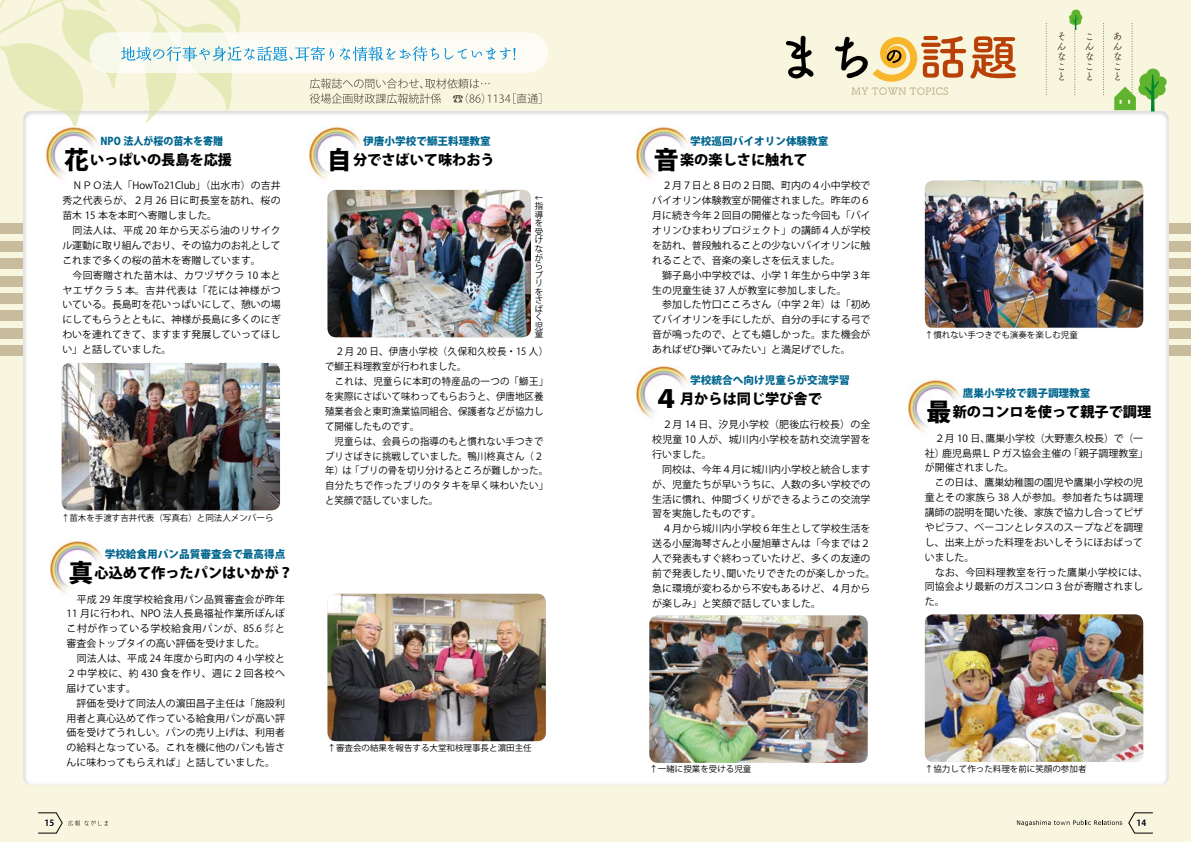
<style>
.page{position:relative;width:1191px;height:842px;background:#f8f6de}
.page>*{position:absolute;margin:0;border:0;box-sizing:border-box;transform-origin:0 0}
.t1{font:800 24.8px "Koz Go Pro";color:#000}
.t2{font:800 14.2px "Koz Go Pro";color:#000}
.t3{font:800 10.6px "Koz Go Pro";color:#00668f}
.t4{font:800 10.6px "Koz Go Pro";color:#00668f;scale:.94 1}
.t5{font:9.9px/14.9px "Koz Go Pro";color:#000}
.t6{font:9.9px "Koz Go Pro";color:#000;scale:.95 1}
.t7{font:9.9px "Koz Go Pro";letter-spacing:.025em;color:#000}
.t8{font:9.9px/14.9px "Koz Go Pro";letter-spacing:.03em;color:#000;scale:.95 1}
.t9{font:9.9px "Koz Go Pro";letter-spacing:.05em;color:#000;scale:.95 1}
.t10{font:9.9px "Koz Go Pro";letter-spacing:.035em;color:#000;scale:.95 1}
.t11{font:8.5px/8.5px "Koz Go Pro";color:#000}
.t12{font:8.5px "Koz Go Pro";color:#000;scale:.9 1}
.t13{font:700 8.5px "Koz Go Pro";color:#000}
.s1{font-size:24.8px}
</style>
<div class="page">
<div style="left:0;top:224px;width:1191px;height:10px;background:#c9bc9c"></div>
<div style="left:0;top:241px;width:1191px;height:10px;background:#c9bc9c"></div>
<div style="left:0;top:259px;width:1191px;height:10px;background:#c9bc9c"></div>
<div style="left:0;top:276px;width:1191px;height:10px;background:#c9bc9c"></div>
<div style="left:0;top:293px;width:1191px;height:10px;background:#c9bc9c"></div>
<div style="left:0;top:311px;width:1191px;height:10px;background:#c9bc9c"></div>
<div style="left:0;top:328px;width:1191px;height:10px;background:#c9bc9c"></div>
<div style="left:0;top:346px;width:1191px;height:10px;background:#c9bc9c"></div>
<div style="left:23px;top:111px;width:1145px;height:674px;background:#fff"></div>
<svg style="left:1103px;top:23px;width:1px;height:72px"></svg>
<svg style="left:1045px;top:23px;width:1px;height:72px"></svg>
<svg style="left:1057px;top:9px;width:36px;height:86px"></svg>
<svg style="left:1113px;top:23px;width:53px;height:88px"></svg>
<svg style="left:786px;top:36px;width:27px;height:42px"></svg>
<svg style="left:835px;top:35px;width:180px;height:60px"></svg>
<svg style="left:0;top:0;width:541px;height:134px"></svg>
<img style="left:925px;top:614px;width:218px;height:148px">
<img style="left:908px;top:379px;width:56px;height:57px">
<img style="left:649px;top:615px;width:218px;height:148px">
<img style="left:635px;top:366px;width:57px;height:57px">
<img style="left:635px;top:127px;width:57px;height:57px">
<img style="left:925px;top:181px;width:218px;height:147px">
<img style="left:50px;top:540px;width:57px;height:57px">
<img style="left:62px;top:363px;width:218px;height:147px">
<img style="left:45px;top:127px;width:57px;height:57px">
<img style="left:308px;top:127px;width:57px;height:57px">
<img style="left:327px;top:190px;width:204px;height:147px">
<img style="left:327px;top:594px;width:219px;height:147px">
<svg style="left:1128px;top:812px;width:25px;height:21px"></svg>
<svg style="left:38px;top:812px;width:70px;height:21px"></svg>
<svg style="left:1017px;top:820px;width:105px;height:6px"></svg>
<p class="t4" style="left:100px;top:134px;width:132px">NPO 法人が桜の苗木を寄贈</p>
<h2 class="t2" style="left:64px;top:150px;width:169px"><span class="s1">花</span>いっぱいの長島を応援</h2>
<p class="t5" style="left:62px;top:179px;width:220px">　ＮＰＯ法人「HowTo21Club」（出水市）の吉井秀之代表らが、２月 26 日に町長室を訪れ、桜の苗木 15 本を本町へ寄贈しました。<br>　同法人は、平成 20 年から天ぷら油のリサイクル運動に取り組んでおり、その協力のお礼としてこれまで多くの桜の苗木を寄贈しています。<br>　今回寄贈された苗木は、カワヅザクラ 10 本とヤエザクラ 5 本。吉井代表は「花には神様がついている。長島町を花いっぱいにして、憩いの場にしてもらうとともに、神様が長島に多くのにぎわいを連れてきて、ますます発展していってほしい」と話していました。</p>
<p class="t12" style="left:62px;top:512px;width:237px">↑苗木を手渡す吉井代表（写真右）と同法人メンバーら</p>
<p class="t3" style="left:105px;top:547px;width:182px">学校給食用パン品質審査会で最高得点</p>
<h2 class="t2" style="left:68px;top:563px;width:226px"><span class="s1">真</span>心込めて作ったパンはいかが?</h2>
<p class="t5" style="left:67px;top:592px;width:220px">　平成 29 年度学校給食用パン品質審査会が昨年<br>11 月に行われ、NPO 法人長島福祉作業所ぽんぽこ村が作っている学校給食用パンが、85.6 ㌽と審査会トップタイの高い評価を受けました。<br>　同法人は、平成 24 年度から町内の 4 小学校と<br>２中学校に、約 430 食を作り、週に２回各校へ届けています。<br>　評価を受けて同法人の濵田昌子主任は「施設利用者と真心込めて作っている給食用パンが高い評価を受けてうれしい。パンの売り上げは、利用者の給料となっている。これを機に他のパンも皆さんに味わってもらえれば」と話していました。</p>
<p class="t13" style="left:45px;top:818px;width:11px">15</p>
<p class="t3" style="left:363px;top:134px;width:129px">伊唐小学校で鰤王料理教室</p>
<h2 class="t2" style="left:327px;top:150px;width:169px"><span class="s1">自</span>分でさばいて味わおう</h2>
<p class="t11" style="left:535px;top:194px;width:10px">↓</p>
<p class="t11" style="left:535px;top:202px;width:10px">指導を受けながらブリをさばく児童</p>
<p class="t9" style="left:325px;top:345px;width:236px">　２月 20 日、伊唐小学校（久保和久校長・15 人(</p>
<p class="t6" style="left:325px;top:360px;width:150px">で鰤王料理教室が行われました。</p>
<p class="t10" style="left:325px;top:375px;width:236px">　これは、児童らに本町の特産品の一つの「鰤王「</p>
<p class="t6" style="left:325px;top:390px;width:231px">を実際にさばいて味わってもらおうと、伊唐地区養</p>
<p class="t6" style="left:325px;top:405px;width:231px">殖業者会と東町漁業協同組合、保護者などが協力し</p>
<p class="t6" style="left:325px;top:420px;width:101px">て開催したものです。</p>
<p class="t6" style="left:325px;top:435px;width:231px">　児童らは、会員らの指導のもと慣れない手つきで</p>
<p class="t6" style="left:325px;top:449px;width:231px">ブリさばきに挑戦していました。鴨川柊真さん)２</p>
<p class="t6" style="left:350px;top:464px;width:210px">「ブリの骨を切り分けるところが難しかった。</p>
<p class="t8" style="left:325px;top:464px;width:236px">年）<br>自分たちで作ったブリのタタキを早く味わいたい「と笑顔で話していました。</p>
<p class="t6" style="left:342px;top:464px;width:11px">は</p>
<p class="t11" style="left:327px;top:744px;width:206px">↑審査会の結果を報告する大堂和枝理事長と濵田主任</p>
<p class="t3" style="left:690px;top:134px;width:140px">学校巡回バイオリン体験教室</p>
<h2 class="t2" style="left:654px;top:150px;width:155px"><span class="s1">音</span>楽の楽しさに触れて</h2>
<p class="t5" style="left:652px;top:179px;width:220px">　２月７日と８日の２日間、町内の４小中学校でバイオリン体験教室が開催されました。昨年の６月に続き今年２回目の開催となった今回も「バイオリンひまわりプロジェクト」の講師４人が学校を訪れ、普段触れることの少ないバイオリンに触れることで、音楽の楽しさを伝えました。<br>　獅子島小中学校では、小学１年生から中学３年生の児童生徒 37 人が教室に参加しました。<br>　参加した竹口こころさん（中学２年）は「初めてバイオリンを手にしたが、自分の手にする弓で音が鳴ったので、とても嬉しかった。また機会があればぜひ弾いてみたい」と満足げでした。</p>
<p class="t3" style="left:690px;top:373px;width:161px">学校統合へ向け児童らが交流学習</p>
<h2 class="t2" style="left:680px;top:389px;width:143px">月からは同じ学び舎で</h2>
<h1 class="t1" style="left:654px;top:382px;width:26px">４</h1>
<p class="t7" style="left:652px;top:418px;width:220px">　２月 14 日、汐見小学校（肥後広行校長）の全</p>
<p class="t7" style="left:652px;top:433px;width:220px">校児童 10 人が、城川内小学校を訪れ交流学習を</p>
<p class="t5" style="left:652px;top:447px;width:61px">行いました。</p>
<p class="t5" style="left:652px;top:462px;width:220px">　同校は、今年４月に城川内小学校と統合します</p>
<p class="t5" style="left:652px;top:477px;width:220px">が、児童たちが早いうちに、人数の多い学校での</p>
<p class="t5" style="left:652px;top:492px;width:220px">生活に慣れ、仲間づくりができるようこの交流学</p>
<p class="t5" style="left:652px;top:507px;width:111px">習を実施したものです。</p>
<p class="t5" style="left:652px;top:521px;width:220px">　４月から城川内小学校６年生として学校生活を</p>
<p class="t5" style="left:652px;top:536px;width:220px">送る小屋海琴さんと小屋旭華さんは「今までは２</p>
<p class="t5" style="left:652px;top:551px;width:220px">人で発表もすぐ終わっていたけど、多くの友達の</p>
<p class="t5" style="left:726px;top:566px;width:150px">聞いたりできたのが楽しかった。</p>
<p class="t5" style="left:652px;top:566px;width:220px">前で発表したり、<br>急に環境が変わるから不安もあるけど、４月からが楽しみ」と笑顔で話していました。</p>
<p class="t11" style="left:925px;top:331px;width:155px">↑慣れない手つきでも演奏を楽しむ児童</p>
<p class="t3" style="left:963px;top:386px;width:129px">鷹巣小学校で親子調理教室</p>
<h2 class="t2" style="left:926px;top:403px;width:226px"><span class="s1">最</span>新のコンロを使って親子で調理</h2>
<p class="t5" style="left:985px;top:431px;width:159px">鷹巣小学校（大野憲久校長）で（一</p>
<p class="t5" style="left:925px;top:431px;width:67px">　２月 10 日、</p>
<p class="t5" style="left:942px;top:446px;width:130px">鹿児島県ＬＰガス協会主催の</p>
<p class="t5" style="left:1068px;top:446px;width:81px">「親子調理教室「</p>
<p class="t5" style="left:925px;top:446px;width:225px">社）<br>が開催されました。<br>　この日は、鷹巣幼稚園の園児や鷹巣小学校の児童とその家族ら 38 人が参加。参加者たちは調理講師の説明を聞いた後、家族で協力し合ってピザやピラフ、ベーコンとレタスのスープなどを調理し、出来上がった料理をおいしそうにほおばっていました。<br>　なお、今回料理教室を行った鷹巣小学校には、同協会より最新のガスコンロ３台が寄贈されました。</p>
<p class="t11" style="left:649px;top:765px;width:104px">↑一緒に授業を受ける児童</p>
<p class="t11" style="left:925px;top:765px;width:163px">↑協力して作った料理を前に笑顔の参加者</p>
<p class="t13" style="left:1136px;top:818px;width:11px">14</p>
</div>
